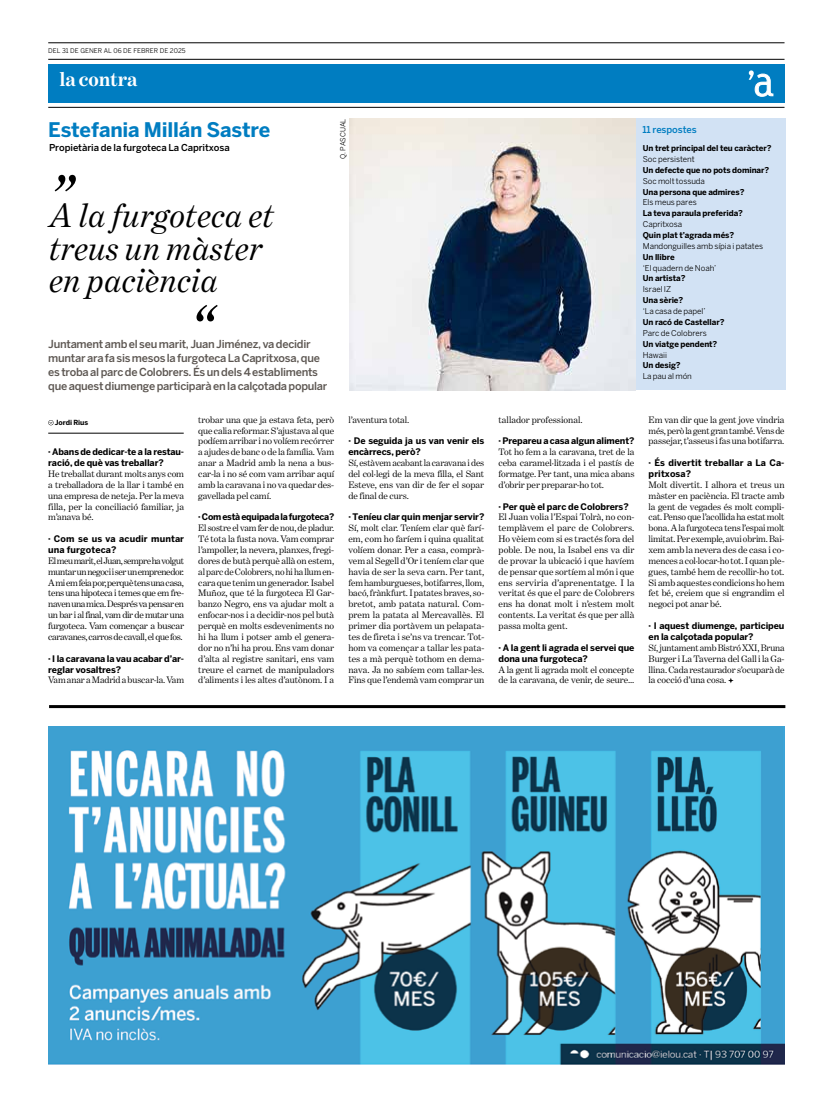
<style>
.page{position:relative;width:820px;height:1106px;background:#fff}
.page>*{position:absolute;margin:0;border:0;box-sizing:border-box;transform-origin:0 0}
.t1{font:italic 60px "Benton Modern One";color:#000}
.t2{font:italic 34px/32.6px "Benton Modern One";letter-spacing:.015em;color:#000}
.t3{font:700 20px "Benton Sans";letter-spacing:-.01em;color:#007dc1}
.t4{font:700 20px "Benton Modern One";letter-spacing:-.005em;color:#fff}
.t5{font:500 11px/14px "Benton Sans";letter-spacing:-.025em;color:#5c5651}
.t6{font:9.5px/10.9px "Benton Modern One";letter-spacing:-.005em;color:#000;text-align:justify}
.t7{font:500 9.5px "Benton Sans";letter-spacing:-.01em;color:#000}
.t8{font:500 9.5px "Benton Sans";letter-spacing:-.01em;color:#007dc1}
.t9{font:700 9px/10.9px "Benton Sans";letter-spacing:-.01em;color:#000}
.t10{font:700 9px/10.9px "Benton Sans";letter-spacing:.01em;color:#000}
.t11{font:700 9px "Benton Sans";letter-spacing:-.03em;color:#000}
.t12{font:700 8px "Benton Sans";letter-spacing:-.01em;color:#000}
.t13{font:8px "Benton Sans";letter-spacing:-.005em;color:#000}
.t14{font:7px "Benton Sans";letter-spacing:-.005em;color:#000}
.t15{font:700 7px "Benton Sans";letter-spacing:-.01em;color:#000}
.t16{font:6.5px "Benton Sans";letter-spacing:.005em;color:#000}
</style>
<div class="page">
<hr style="left:48px;top:107px;width:736px;height:1px;background:#000">
<hr style="left:48px;top:43px;width:736px;height:1px;background:#000">
<hr style="left:48px;top:59px;width:736px;height:1px;background:#000">
<div style="left:48px;top:64px;width:736px;height:39px;background:#007dc1"></div>
<svg style="left:748px;top:70px;width:25px;height:27px"></svg>
<hr style="left:49px;top:705px;width:736px;height:3px;background:#000">
<div style="left:633px;top:119px;width:152px;height:271px;background:#d2e2f4"></div>
<img style="left:349px;top:119px;width:286px;height:271px">
<svg style="left:728px;top:678px;width:5px;height:5px"></svg>
<svg style="left:48px;top:420px;width:6px;height:5px"></svg>
<hr style="left:48px;top:433px;width:136px;height:1px;background:#000">
<img style="left:48px;top:726px;width:736px;height:338px">
<p class="t16" style="left:48px;top:47px;width:139px">DEL 31 DE GENER AL 06 DE FEBRER DE 2025</p>
<h3 class="t4" style="left:59px;top:68px;width:80px">la contra</h3>
<h3 class="t3" style="left:48px;top:118px;width:223px">Estefania Millán Sastre</h3>
<p class="t7" style="left:49px;top:142px;width:182px">Propietària de la furgoteca La Capritxosa</p>
<h1 class="t1" style="left:49px;top:162px;width:26px">”</h1>
<h2 class="t2" style="left:49px;top:199px;width:226px">A la furgoteca et treus un màster en paciència</h2>
<h1 class="t1" style="left:189px;top:293px;width:26px">“</h1>
<p class="t5" style="left:48px;top:337px;width:280px">Juntament amb el seu marit, Juan Jiménez, va decidir muntar ara fa sis mesos la furgoteca La Capritxosa, que es troba al parc de Colobrers. És un dels 4 establiments que aquest diumenge participarà en la calçotada popular</p>
<p class="t14" style="left:338px;top:159px;width:42px;rotate:-90deg">Q. PASCUAL</p>
<p class="t15" style="left:55px;top:418px;width:35px">Jordi Rius</p>
<p class="t9" style="left:48px;top:446px;width:137px">· Abans de dedicar-te a la restau&shy;ració, de què vas treballar?</p>
<p class="t6" style="left:48px;top:468px;width:137px">He treballat durant molts anys com a treballadora de la llar i també en una empresa de neteja. Per la meva filla, per la conciliació familiar, ja m’anava bé.</p>
<p class="t10" style="left:48px;top:533px;width:137px">· Com se us va acudir muntar una furgoteca?</p>
<p class="t6" style="left:48px;top:555px;width:137px">El meu marit, el Juan, sempre ha volgut muntar un negoci i ser un emprenedor.<br>A mi em feia por, perquè tens una casa, tens una hipoteca i temes que em fre&shy;naven una mica. Després va pensar en un bar i al final, vam dir de mutar una furgoteca. Vam començar a buscar caravanes, carros de cavall, el que fos.</p>
<p class="t9" style="left:48px;top:653px;width:137px">· I la caravana la vau acabar d’ar&shy;reglar vosaltres?</p>
<p class="t6" style="left:48px;top:674px;width:137px">Vam anar a Madrid a buscar-la. Vam</p>
<p class="t6" style="left:198px;top:414px;width:137px">trobar una que ja estava feta, però que calia reformar. S’ajustava al que podíem arribar i no volíem recórrer a ajudes de banc o de la família. Vam anar a Madrid amb la nena a bus&shy;car-la i no sé com vam arribar aquí amb la caravana i no va quedar des&shy;gavellada pel camí.</p>
<p class="t11" style="left:198px;top:512px;width:137px">· Com està equipada la furgoteca?</p>
<p class="t6" style="left:198px;top:522px;width:137px">El sostre el vam fer de nou, de pladur.<br>Té tota la fusta nova. Vam comprar l’ampoller, la nevera, planxes, fregi&shy;dores de butà perquè allà on estem, al parc de Colobrers, no hi ha llum en&shy;cara que tenim un generador. Isabel Muñoz, que té la furgoteca El Gar&shy;banzo Negro, ens va ajudar molt a enfocar-nos i a decidir-nos pel butà perquè en molts esdeveniments no hi ha llum i potser amb el genera&shy;dor no n’hi ha prou. Ens vam donar d’alta al registre sanitari, ens vam treure el carnet de manipuladors d’aliments i les altes d’autònom. I a</p>
<p class="t6" style="left:348px;top:414px;width:62px">l’aventura total.</p>
<p class="t9" style="left:348px;top:435px;width:137px">· De seguida ja us van venir els encàrrecs, però?</p>
<p class="t6" style="left:348px;top:457px;width:137px">Sí, estàvem acabant la caravana i des del col·legi de la meva filla, el Sant Esteve, ens van dir de fer el sopar de final de curs.</p>
<p class="t9" style="left:348px;top:511px;width:137px">· Teníeu clar quin menjar servir?</p>
<p class="t6" style="left:348px;top:522px;width:137px">Sí, molt clar. Teníem clar què farí&shy;em, com ho faríem i quina qualitat volíem donar. Per a casa, comprà&shy;vem al Segell d’Or i teníem clar que havia de ser la seva carn. Per tant, fem hamburgueses, botifarres, llom, bacó, frànkfurt. I patates braves, so&shy;bretot, amb patata natural. Com&shy;prem la patata al Mercavallès. El primer dia portàvem un pelapata&shy;tes de fireta i se’ns va trencar. Tot&shy;hom va començar a tallar les pata&shy;tes a mà perquè tothom en dema&shy;nava. Ja no sabíem com tallar-les.<br>Fins que l’endemà vam comprar un</p>
<p class="t8" style="left:642px;top:124px;width:56px">11 respostes</p>
<p class="t12" style="left:642px;top:143px;width:130px">Un tret principal del teu caràcter?</p>
<p class="t13" style="left:642px;top:154px;width:53px">Soc persistent</p>
<p class="t12" style="left:642px;top:165px;width:128px">Un defecte que no pots dominar?</p>
<p class="t13" style="left:642px;top:176px;width:64px">Soc molt tossuda</p>
<p class="t12" style="left:642px;top:187px;width:103px">Una persona que admires?</p>
<p class="t13" style="left:642px;top:198px;width:55px">Els meus pares</p>
<p class="t12" style="left:642px;top:209px;width:102px">La teva paraula preferida?</p>
<p class="t13" style="left:642px;top:219px;width:41px">Capritxosa</p>
<p class="t12" style="left:642px;top:230px;width:93px">Quin plat t’agrada més?</p>
<p class="t13" style="left:642px;top:241px;width:122px">Mandonguilles amb sípia i patates</p>
<p class="t12" style="left:642px;top:252px;width:33px">Un llibre</p>
<p class="t13" style="left:642px;top:263px;width:75px">‘El quadern de Noah’</p>
<p class="t12" style="left:642px;top:274px;width:44px">Un artista?</p>
<p class="t13" style="left:642px;top:285px;width:30px">Israel IZ</p>
<p class="t12" style="left:642px;top:295px;width:42px">Una sèrie?</p>
<p class="t13" style="left:642px;top:306px;width:64px">‘La casa de papel’</p>
<p class="t12" style="left:642px;top:317px;width:83px">Un racó de Castellar?</p>
<p class="t13" style="left:642px;top:328px;width:66px">Parc de Colobrers</p>
<p class="t12" style="left:642px;top:339px;width:76px">Un viatge pendent?</p>
<p class="t13" style="left:642px;top:350px;width:26px">Hawaii</p>
<p class="t12" style="left:642px;top:361px;width:39px">Un desig?</p>
<p class="t13" style="left:642px;top:371px;width:51px">La pau al món</p>
<p class="t6" style="left:498px;top:414px;width:86px">tallador professional.</p>
<p class="t9" style="left:498px;top:435px;width:137px">· Prepareu a casa algun aliment?</p>
<p class="t6" style="left:498px;top:446px;width:137px">Tot ho fem a la caravana, tret de la ceba caramel·litzada i el pastís de formatge. Per tant, una mica abans d’obrir per preparar-ho tot.</p>
<p class="t9" style="left:498px;top:501px;width:132px">· Per què el parc de Colobrers?</p>
<p class="t6" style="left:498px;top:512px;width:137px">El Juan volia l’Espai Tolrà, no con&shy;templàvem el parc de Colobrers.<br>Ho vèiem com si es tractés fora del poble. De nou, la Isabel ens va dir de provar la ubicació i que havíem de pensar que sortíem al món i que ens serviria d’aprenentatge. I la veritat és que el parc de Colobrers ens ha donat molt i n’estem molt contents. La veritat és que per allà passa molta gent.</p>
<p class="t9" style="left:498px;top:642px;width:137px">· A la gent li agrada el servei que dona una furgoteca?</p>
<p class="t6" style="left:498px;top:663px;width:137px">A la gent li agrada molt el concepte de la caravana, de venir, de seure...</p>
<p class="t6" style="left:648px;top:414px;width:137px">Em van dir que la gent jove vindria més, però la gent gran també. Vens de passejar, t’asseus i fas una botifarra.</p>
<p class="t10" style="left:648px;top:457px;width:137px">· És divertit treballar a La Ca&shy;pritxosa?</p>
<p class="t6" style="left:648px;top:479px;width:137px">Molt divertit. I alhora et treus un màster en paciència. El tracte amb la gent de vegades és molt compli&shy;cat. Penso que l’acollida ha estat molt bona. A la furgoteca tens l’espai molt limitat. Per exemple, avui obrim. Bai&shy;xem amb la nevera des de casa i co&shy;mences a col·locar-ho tot. I quan ple&shy;gues, també hem de recollir-ho tot.<br>Si amb aquestes condicions ho hem fet bé, creiem que si engrandim el negoci pot anar bé.</p>
<p class="t9" style="left:648px;top:620px;width:137px">· I aquest diumenge, participeu en la calçotada popular?</p>
<p class="t6" style="left:648px;top:642px;width:137px">Sí, juntament amb Bistró XXI, Bruna Burger i La Taverna del Gall i la Ga&shy;llina. Cada restaurador s’ocuparà de la cocció d’una cosa.</p>
</div>
